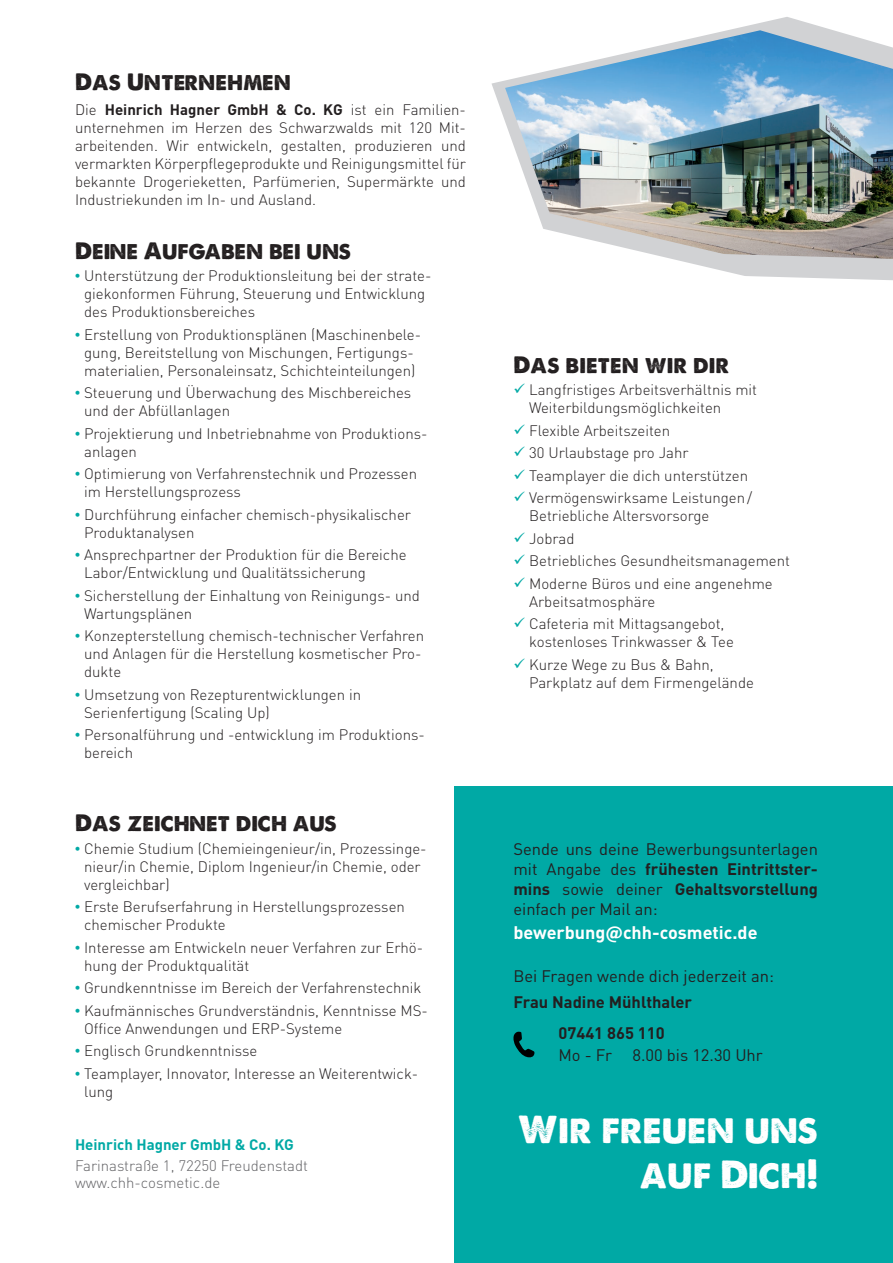
<style>
.page{position:relative;width:893px;height:1263px;background:#fff}
.page>*{position:absolute;margin:0;border:0;box-sizing:border-box;transform-origin:0 0}
.t1{font:37.2px/44.5px "A Loveof Thunder";color:#fff;text-align:right}
.t2{font:22.5px "A Loveof Thunder";color:#231f20}
.t3{font:700 18px "DIN Pro";color:#fff}
.t4{font:16.5px/19.8px "DIN Pro";color:#231f20;text-align:justify}
.t5{font:700 16.5px/31.5px "DIN Pro";color:#231f20}
.t6{font:300 15px/18px "DIN Pro";color:#231f20}
.t7{font:300 15px/16.6px "DIN Pro";color:#636366}
.t8{font:700 15px "DIN Pro";color:#00a9a5}
.s1{font-weight:700}
</style>
<div class="page">
<svg style="left:492px;top:17px;width:401px;height:263px"></svg>
<img style="left:505px;top:30px;width:388px;height:229px">
<div style="left:454px;top:786px;width:439px;height:477px;background:#00a9a5"></div>
<svg style="left:513px;top:1031px;width:21px;height:27px"></svg>
<h2 class="t2" style="left:75px;top:68px;width:217px">Das Unternehmen</h2>
<p class="t6" style="left:75px;top:99px;width:392px">Die <span class="s1">Heinrich Hagner GmbH &amp; Co. KG</span> ist ein Familien&shy;unternehmen im Herzen des Schwarzwalds mit 120 Mit&shy;arbeitenden. Wir entwickeln, gestalten, produzieren und vermarkten Körperpflegeprodukte und Reinigungsmittel für bekannte Drogerieketten, Parfümerien, Supermärkte und Industriekunden im In- und Ausland.</p>
<h2 class="t2" style="left:75px;top:237px;width:278px">Deine Aufgaben bei uns</h2>
<p class="t6" style="left:84px;top:266px;width:349px">Unterstützung der Produktionsleitung bei der strate&shy;giekonformen Führung, Steuerung und Entwicklung des Produktionsbereiches</p>
<p class="t6" style="left:84px;top:325px;width:338px">Erstellung von Produktionsplänen (Maschinenbele&shy;gung, Bereitstellung von Mischungen, Fertigungs&shy;materialien, Personaleinsatz, Schichteinteilungen)</p>
<p class="t6" style="left:84px;top:383px;width:329px">Steuerung und Überwachung des Mischbereiches und der Abfüllanlagen</p>
<p class="t6" style="left:84px;top:424px;width:345px">Projektierung und Inbetriebnahme von Produktions&shy;anlagen</p>
<p class="t6" style="left:84px;top:464px;width:335px">Optimierung von Verfahrenstechnik und Prozessen im Herstellungsprozess</p>
<p class="t6" style="left:84px;top:505px;width:328px">Durchführung einfacher chemisch-physikalischer<br>Produktanalysen</p>
<p class="t6" style="left:84px;top:545px;width:324px">Ansprechpartner der Produktion für die Bereiche<br>Labor/Entwicklung und Qualitätssicherung</p>
<p class="t6" style="left:84px;top:586px;width:337px">Sicherstellung der Einhaltung von Reinigungs- und<br>Wartungsplänen</p>
<p class="t6" style="left:84px;top:626px;width:341px">Konzepterstellung chemisch-technischer Verfahren und Anlagen für die Herstellung kosmetischer Pro&shy;dukte</p>
<p class="t6" style="left:84px;top:685px;width:278px">Umsetzung von Rezepturentwicklungen in<br>Serienfertigung (Scaling Up)</p>
<p class="t6" style="left:84px;top:725px;width:342px">Personalführung und -entwicklung im Produktions&shy;bereich</p>
<h2 class="t2" style="left:75px;top:809px;width:263px">Das zeichnet dich aus</h2>
<p class="t6" style="left:84px;top:838px;width:344px">Chemie Studium (Chemieingenieur/in, Prozessinge&shy;nieur/in Chemie, Diplom Ingenieur/in Chemie, oder vergleichbar)</p>
<p class="t6" style="left:84px;top:897px;width:322px">Erste Berufserfahrung in Herstellungsprozessen chemischer Produkte</p>
<p class="t6" style="left:84px;top:937px;width:341px">Interesse am Entwickeln neuer Verfahren zur Erhö&shy;hung der Produktqualität</p>
<p class="t6" style="left:84px;top:976px;width:345px;line-height:22.5px">Grundkenntnisse im Bereich der Verfahrenstechnik<br>Kaufmännisches Grundverständnis, Kenntnisse MS-</p>
<p class="t6" style="left:84px;top:1016px;width:336px;line-height:22.5px">Office Anwendungen und ERP-Systeme<br>Englisch Grundkenntnisse<br>Teamplayer, Innovator, Interesse an Weiterentwick-</p>
<p class="t6" style="left:84px;top:1081px;width:31px">lung</p>
<p class="t8" style="left:75px;top:1135px;width:220px">Heinrich Hagner GmbH &amp; Co. KG</p>
<p class="t7" style="left:75px;top:1157px;width:235px">Farinastraße 1, 72250 Freudenstadt www.chh-cosmetic.de</p>
<h2 class="t2" style="left:513px;top:350px;width:217px">Das bieten wir dir</h2>
<p class="t6" style="left:529px;top:380px;width:229px">Langfristiges Arbeitsverhältnis mit<br>Weiterbildungsmöglichkeiten</p>
<p class="t6" style="left:529px;top:418px;width:224px;line-height:22.5px">Flexible Arbeitszeiten<br>30 Urlaubstage pro Jahr<br>Teamplayer die dich unterstützen<br>Vermögenswirksame Leistungen/</p>
<p class="t6" style="left:529px;top:504px;width:262px;line-height:22.5px">Betriebliche Altersvorsorge<br>Jobrad<br>Betriebliches Gesundheitsmanagement<br>Moderne Büros und eine angenehme</p>
<p class="t6" style="left:529px;top:589px;width:197px;line-height:22.5px">Arbeitsatmosphäre<br>Cafeteria mit Mittagsangebot,</p>
<p class="t6" style="left:529px;top:630px;width:206px;line-height:22.5px">kostenloses Trinkwasser &amp; Tee<br>Kurze Wege zu Bus &amp; Bahn,</p>
<p class="t6" style="left:529px;top:673px;width:226px">Parkplatz auf dem Firmengelände</p>
<p class="t4" style="left:513px;top:839px;width:306px">Sende uns deine Bewerbungsunterlagen mit Angabe des <span class="s1">frühesten Eintrittster&shy;mins</span> sowie deiner <span class="s1">Gehaltsvorstellung </span>einfach per Mail an:</p>
<p class="t3" style="left:513px;top:920px;width:246px">bewerbung@chh-cosmetic.de</p>
<p class="t4" style="left:513px;top:965px;width:262px">Bei Fragen wende dich jederzeit an:</p>
<p class="t5" style="left:558px;top:985px;width:135px;text-indent:-45px">Frau Nadine Mühlthaler<br>07441 865 110</p>
<p class="t4" style="left:558px;top:1044px;width:206px">Mo - Fr 8.00 bis 12.30 Uhr</p>
<h1 class="t1" style="left:518px;top:1107px;width:302px">Wir freuen uns auf Dich!</h1>
</div>
